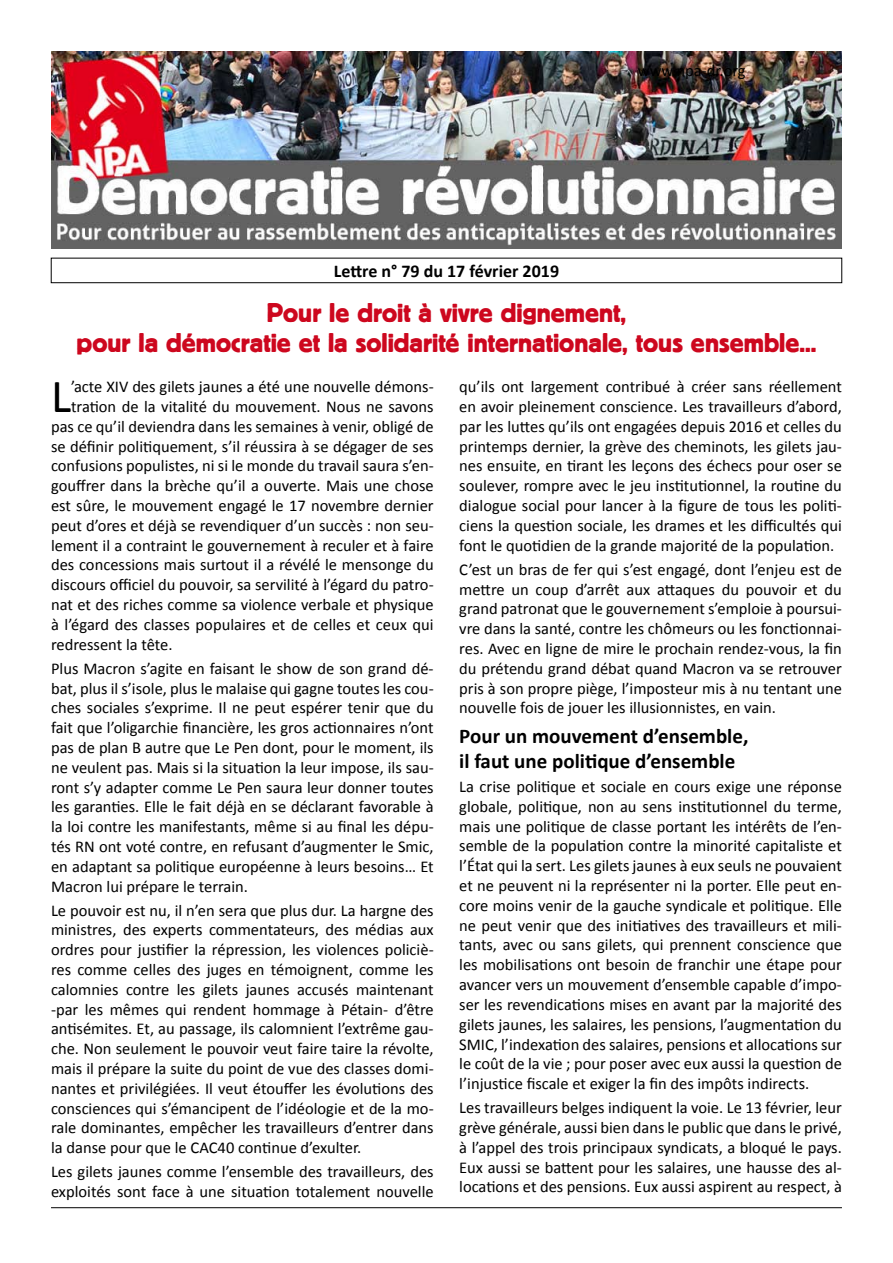
<style>
.page{position:relative;width:893px;height:1263px;background:#fff}
.page>*{position:absolute;margin:0;border:0;box-sizing:border-box;transform-origin:0 0}
.t1{font:47.7px "Calibri";color:#000}
.t2{font:27px/30px "Block BE";color:#cd071e;text-align:center}
.t3{font:700 21px/25.2px "Calibri";color:#000}
.t4{font:700 18px "Calibri";color:#000}
.t5{font:16.5px/19.8px "Calibri";color:#000;text-align:justify}
</style>
<div class="page">
<hr style="left:51px;top:1207px;width:791px;height:1px;background:#000">
<img style="left:51px;top:51px;width:791px;height:198px">
<div style="left:51px;top:258px;width:791px;height:25px;border:1px solid #000"></div>
<p class="t4" style="left:334px;top:260px;width:227px">Lettre n° 79 du 17 février 2019</p>
<p class="t5" style="left:638px;top:61px;width:109px">www.npa-dr.org</p>
<h2 class="t2" style="left:77px;top:297px;width:741px">Pour le droit à vivre dignement,<br>pour la démocratie et la solidarité internationale, tous ensemble...</h2>
<h1 class="t1" style="left:51px;top:366px;width:22px">L</h1>
<p class="t5" style="left:71px;top:377px;width:364px">’acte XIV des gilets jaunes a été une nouvelle démons-</p>
<p class="t5" style="left:71px;top:397px;width:364px">tration de la vitalité du mouvement. Nous ne savons</p>
<p class="t5" style="left:51px;top:416px;width:384px">pas ce qu’il deviendra dans les semaines à venir, obligé de</p>
<p class="t5" style="left:51px;top:436px;width:384px">se définir politiquement, s’il réussira à se dégager de ses</p>
<p class="t5" style="left:51px;top:456px;width:384px">confusions populistes, ni si le monde du travail saura s’en-</p>
<p class="t5" style="left:51px;top:476px;width:384px">gouffrer dans la brèche qu’il a ouverte. Mais une chose</p>
<p class="t5" style="left:51px;top:496px;width:384px">est sûre, le mouvement engagé le 17 novembre dernier</p>
<p class="t5" style="left:51px;top:515px;width:384px">peut d’ores et déjà se revendiquer d’un succès : non seu-</p>
<p class="t5" style="left:51px;top:535px;width:384px">lement il a contraint le gouvernement à reculer et à faire</p>
<p class="t5" style="left:51px;top:555px;width:384px">des concessions mais surtout il a révélé le mensonge du</p>
<p class="t5" style="left:51px;top:575px;width:384px">discours officiel du pouvoir, sa servilité à l’égard du patro-</p>
<p class="t5" style="left:51px;top:595px;width:384px">nat et des riches comme sa violence verbale et physique</p>
<p class="t5" style="left:51px;top:614px;width:384px">à l’égard des classes populaires et de celles et ceux qui</p>
<p class="t5" style="left:51px;top:634px;width:123px">redressent la tête.</p>
<p class="t5" style="left:51px;top:658px;width:384px">Plus Macron s’agite en faisant le show de son grand dé&shy;bat, plus il s’isole, plus le malaise qui gagne toutes les cou&shy;ches sociales s’exprime. Il ne peut espérer tenir que du fait que l’oligarchie financière, les gros actionnaires n’ont pas de plan B autre que Le Pen dont, pour le moment, ils ne veulent pas. Mais si la situation la leur impose, ils sau&shy;ront s’y adapter comme Le Pen saura leur donner toutes les garanties. Elle le fait déjà en se déclarant favorable à la loi contre les manifestants, même si au final les dépu&shy;tés RN ont voté contre, en refusant d’augmenter le Smic, en adaptant sa politique européenne à leurs besoins… Et Macron lui prépare le terrain.</p>
<p class="t5" style="left:51px;top:900px;width:384px">Le pouvoir est nu, il n’en sera que plus dur. La hargne des ministres, des experts commentateurs, des médias aux ordres pour justifier la répression, les violences policiè&shy;res comme celles des juges en témoignent, comme les calomnies contre les gilets jaunes accusés maintenant -par les mêmes qui rendent hommage à Pétain- d’être antisémites. Et, au passage, ils calomnient l’extrême gau&shy;che. Non seulement le pouvoir veut faire taire la révolte, mais il prépare la suite du point de vue des classes domi&shy;nantes et privilégiées. Il veut étouffer les évolutions des consciences qui s’émancipent de l’idéologie et de la mo&shy;rale dominantes, empêcher les travailleurs d’entrer dans la danse pour que le CAC40 continue d’exulter.</p>
<p class="t5" style="left:51px;top:1162px;width:384px">Les gilets jaunes comme l’ensemble des travailleurs, des exploités sont face à une situation totalement nouvelle</p>
<p class="t5" style="left:459px;top:377px;width:384px">qu’ils ont largement contribué à créer sans réellement en avoir pleinement conscience. Les travailleurs d’abord, par les luttes qu’ils ont engagées depuis 2016 et celles du printemps dernier, la grève des cheminots, les gilets jau&shy;nes ensuite, en tirant les leçons des échecs pour oser se soulever, rompre avec le jeu institutionnel, la routine du dialogue social pour lancer à la figure de tous les politi&shy;ciens la question sociale, les drames et les difficultés qui font le quotidien de la grande majorité de la population.</p>
<p class="t5" style="left:459px;top:559px;width:384px">C’est un bras de fer qui s’est engagé, dont l’enjeu est de mettre un coup d’arrêt aux attaques du pouvoir et du grand patronat que le gouvernement s’emploie à poursui&shy;vre dans la santé, contre les chômeurs ou les fonctionnai&shy;res. Avec en ligne de mire le prochain rendez-vous, la fin du prétendu grand débat quand Macron va se retrouver pris à son propre piège, l’imposteur mis à nu tentant une nouvelle fois de jouer les illusionnistes, en vain.</p>
<p class="t3" style="left:459px;top:723px;width:291px">Pour un mouvement d’ensemble, il faut une politique d’ensemble</p>
<p class="t5" style="left:459px;top:777px;width:384px">La crise politique et sociale en cours exige une réponse globale, politique, non au sens institutionnel du terme, mais une politique de classe portant les intérêts de l’en&shy;semble de la population contre la minorité capitaliste et l’État qui la sert. Les gilets jaunes à eux seuls ne pouvaient et ne peuvent ni la représenter ni la porter. Elle peut en&shy;core moins venir de la gauche syndicale et politique. Elle ne peut venir que des initiatives des travailleurs et mili&shy;tants, avec ou sans gilets, qui prennent conscience que les mobilisations ont besoin de franchir une étape pour avancer vers un mouvement d’ensemble capable d’impo&shy;ser les revendications mises en avant par la majorité des gilets jaunes, les salaires, les pensions, l’augmentation du SMIC, l’indexation des salaires, pensions et allocations sur le coût de la vie ; pour poser avec eux aussi la question de l’injustice fiscale et exiger la fin des impôts indirects.</p>
<p class="t5" style="left:459px;top:1098px;width:384px">Les travailleurs belges indiquent la voie. Le 13 février, leur grève générale, aussi bien dans le public que dans le privé, à l’appel des trois principaux syndicats, a bloqué le pays.<br>Eux aussi se battent pour les salaires, une hausse des al&shy;locations et des pensions. Eux aussi aspirent au respect, à</p>
</div>
